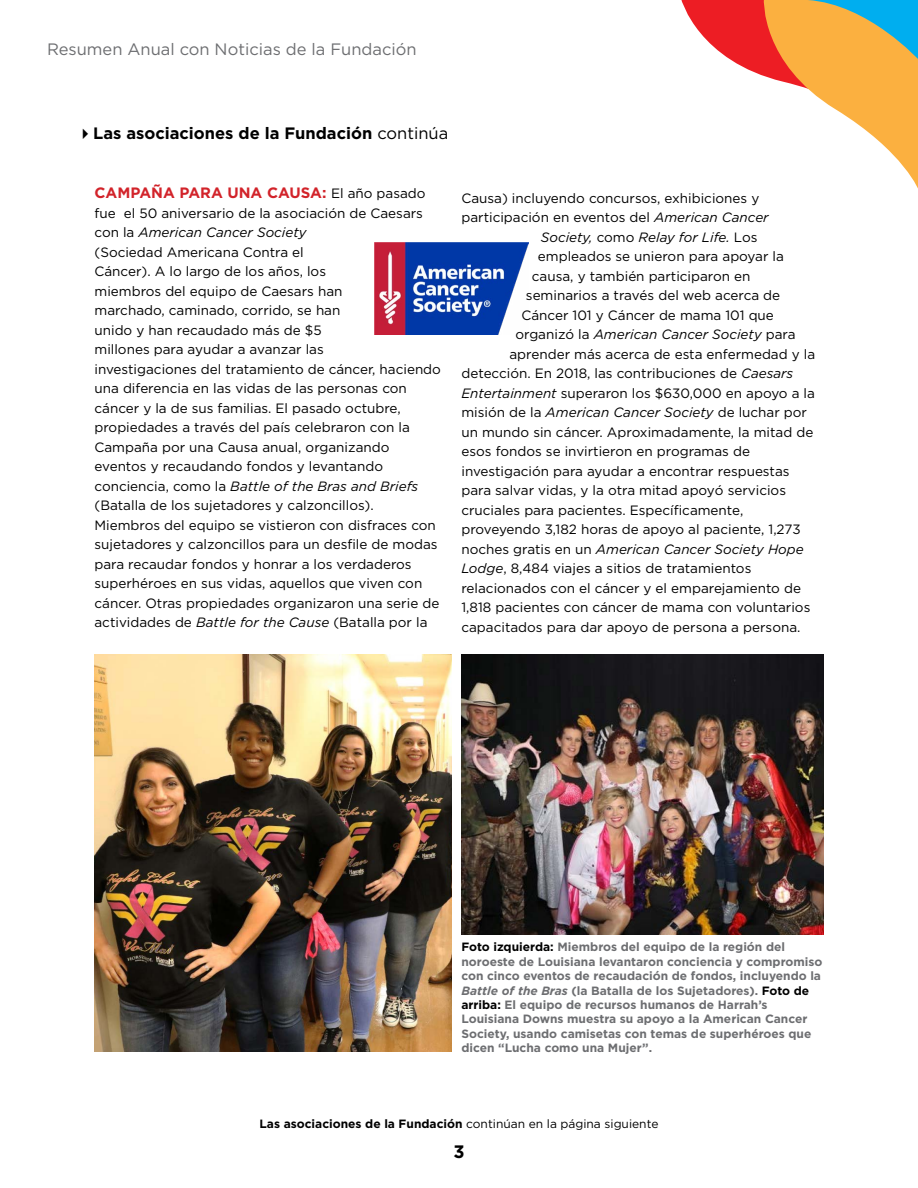
<style>
.page{position:relative;width:918px;height:1188px;background:#fff}
.page>*{position:absolute;margin:0;border:0;box-sizing:border-box;transform-origin:0 0}
.t1{font:700 18px "Gotham";color:#000}
.t2{font:700 16.5px "Gotham";color:#000}
.t3{font:16.5px "Gotham";color:#6d6e71}
.t4{font:700 15px "Gotham";color:#d2232a}
.t5{font:13.5px/19.5px "Gotham";color:#000}
.t6{font:italic 13.5px "Gotham";color:#000}
.t7{font:700 12px/14.4px "Gotham";color:#6d6e71}
.t8{font:700 12px "Gotham";color:#000}
.s1{font-weight:400}
.s2{font-weight:400;font-size:13.5px;color:#000}
.s3{font-style:italic}
.s4{font-style:normal}
.s5{color:#000}
</style>
<div class="page">
<img style="left:94px;top:654px;width:358px;height:398px">
<img style="left:461px;top:654px;width:363px;height:281px">
<svg style="left:681px;top:0;width:237px;height:189px"></svg>
<img style="left:374px;top:242px;width:155px;height:93px">
<p class="t3" style="left:47px;top:40px;width:371px">Resumen Anual con Noticias de la Fundación</p>
<p class="t2" style="left:77px;top:123px;width:373px">✔Las asociaciones de la Fundación <span class="s1">continúa</span></p>
<p class="t4" style="left:94px;top:184px;width:333px">CAMPAÑA PARA UNA CAUSA: <span class="s2">El año pasado</span></p>
<p class="t5" style="left:95px;top:203px;width:348px">fue el 50 aniversario de la asociación de Caesars con la <span class="s3">American Cancer Society<br></span>(Sociedad Americana Contra el<br>Cáncer). A lo largo de los años, los<br>miembros del equipo de Caesars han<br>marchado, caminado, corrido, se han<br>unido y han recaudado más de $5<br>millones para ayudar a avanzar las<br>investigaciones del tratamiento de cáncer, haciendo una diferencia en las vidas de las personas con cáncer y la de sus familias. El pasado octubre, propiedades a través del país celebraron con la Campaña por una Causa anual, organizando eventos y recaudando fondos y levantando conciencia, como la <span class="s3">Battle of the Bras and Briefs </span>(Batalla de los sujetadores y calzoncillos).<br>Miembros del equipo se vistieron con disfraces con sujetadores y calzoncillos para un desfile de modas para recaudar fondos y honrar a los verdaderos superhéroes en sus vidas, aquellos que viven con cáncer. Otras propiedades organizaron una serie de actividades de <span class="s3">Battle for the Cause</span> (Batalla por la</p>
<p class="t5" style="left:461px;top:188px;width:299px">Causa) incluyendo concursos, exhibiciones y</p>
<p class="t5" style="left:461px;top:208px;width:309px">participación en eventos del <span class="s3">American Cancer</span></p>
<p class="t6" style="left:541px;top:230px;width:218px">Society, <span class="s4">como</span> Relay for Life. <span class="s4">Los</span></p>
<p class="t5" style="left:538px;top:247px;width:248px">empleados se unieron para apoyar la</p>
<p class="t5" style="left:532px;top:266px;width:220px">causa, y también participaron en</p>
<p class="t5" style="left:526px;top:286px;width:256px">seminarios a través del web acerca de</p>
<p class="t5" style="left:521px;top:305px;width:254px">Cáncer 101 y Cáncer de mama 101 que</p>
<p class="t6" style="left:515px;top:327px;width:282px"><span class="s4">organizó la</span> American Cancer Society <span class="s4">para</span></p>
<p class="t5" style="left:509px;top:344px;width:307px">aprender más acerca de esta enfermedad y la</p>
<p class="t5" style="left:461px;top:364px;width:333px">detección. En 2018, las contribuciones de <span class="s3">Caesars</span></p>
<p class="t5" style="left:461px;top:383px;width:355px"><span class="s3">Entertainment</span> superaron los $630,000 en apoyo a la</p>
<p class="t5" style="left:461px;top:403px;width:347px">misión de la <span class="s3">American Cancer Society</span> de luchar por</p>
<p class="t5" style="left:461px;top:422px;width:353px">un mundo sin cáncer. Aproximadamente, la mitad de</p>
<p class="t5" style="left:461px;top:442px;width:290px">esos fondos se invirtieron en programas de</p>
<p class="t5" style="left:461px;top:461px;width:330px">investigación para ayudar a encontrar respuestas</p>
<p class="t5" style="left:461px;top:481px;width:326px">para salvar vidas, y la otra mitad apoyó servicios</p>
<p class="t5" style="left:461px;top:500px;width:283px">cruciales para pacientes. Específicamente,</p>
<p class="t5" style="left:461px;top:520px;width:341px">proveyendo 3,182 horas de apoyo al paciente, 1,273</p>
<p class="t6" style="left:461px;top:542px;width:344px"><span class="s4">noches gratis en un</span> American Cancer Society Hope</p>
<p class="t5" style="left:461px;top:559px;width:291px"><span class="s3">Lodge</span>, 8,484 viajes a sitios de tratamientos</p>
<p class="t5" style="left:461px;top:578px;width:341px">relacionados con el cáncer y el emparejamiento de</p>
<p class="t5" style="left:461px;top:598px;width:350px">1,818 pacientes con cáncer de mama con voluntarios</p>
<p class="t5" style="left:461px;top:617px;width:341px">capacitados para dar apoyo de persona a persona.</p>
<p class="t7" style="left:461px;top:940px;width:363px"><span class="s5">Foto izquierda:</span> Miembros del equipo de la región del noroeste de Louisiana levantaron conciencia y compromiso con cinco eventos de recaudación de fondos, incluyendo la <span class="s3">Battle of the Bras</span> (la Batalla de los Sujetadores). <span class="s5">Foto de arriba:</span> El equipo de recursos humanos de Harrah’s Louisiana Downs muestra su apoyo a la American Cancer Society, usando camisetas con temas de superhéroes que dicen “Lucha como una Mujer”.</p>
<p class="t8" style="left:260px;top:1117px;width:400px">Las asociaciones de la Fundación <span class="s1">continúan en la página siguiente</span></p>
<h1 class="t1" style="left:453px;top:1141px;width:13px">3</h1>
</div>
